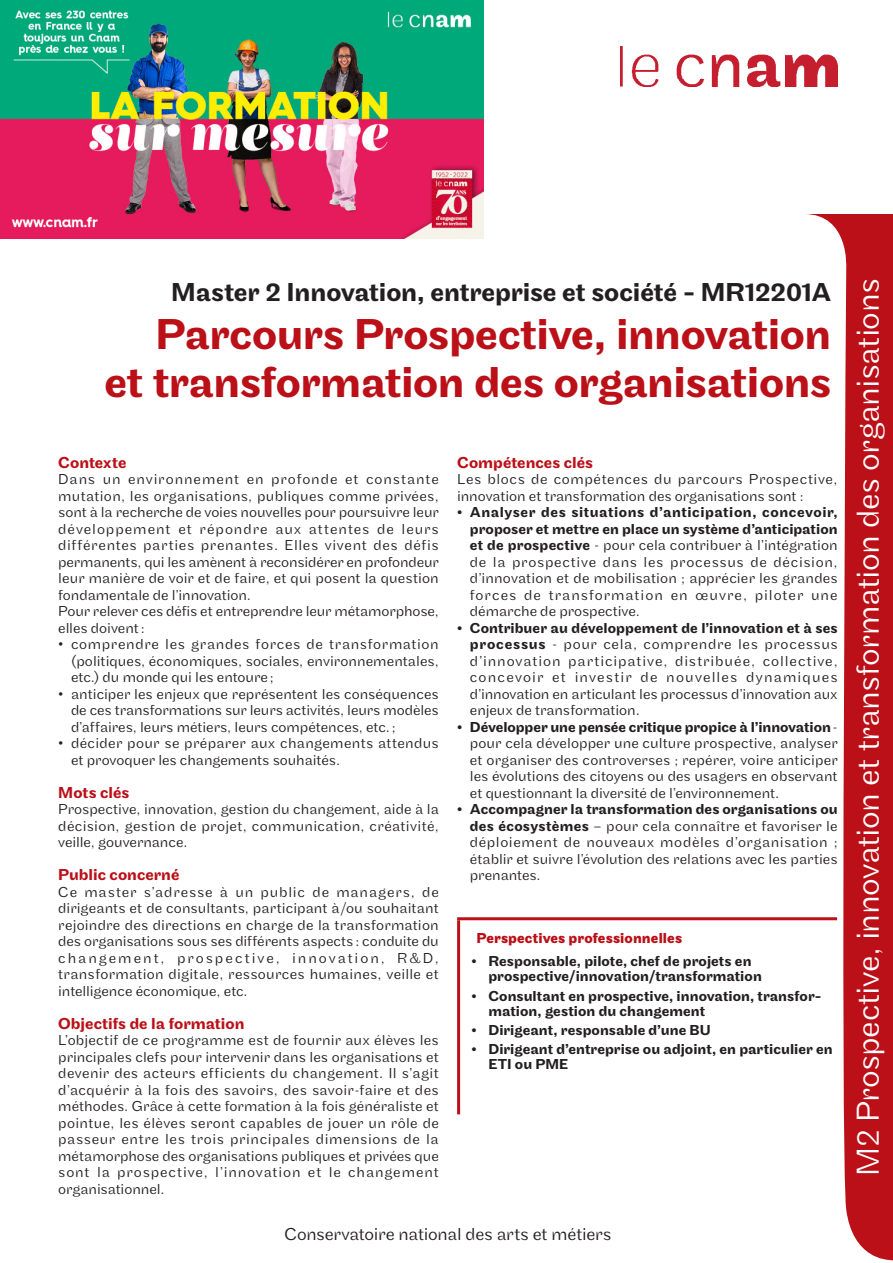
<style>
.page{position:relative;width:893px;height:1263px;background:#fff}
.page>*{position:absolute;margin:0;border:0;box-sizing:border-box;transform-origin:0 0}
.t1{font:500 45px "Maple";letter-spacing:-.01em;color:#bb1018}
.t2{font:300 33px "Maple";letter-spacing:-.015em;color:#fff}
.t3{font:500 27px "Maple";letter-spacing:-.005em;color:#231f20}
.t4{font:300 18px "Maple";letter-spacing:-.01em;color:#231f20}
.objectif{font:500 16.5px "Maple";color:#bb1018}
.Texte_courant{font:300 15px/16.5px "Maple";color:#231f20;text-align:justify}
.t5{font:500 15px/15px "Maple";color:#231f20}
.objectif-2{font:300 15px/16.5px "Maple";letter-spacing:.005em;color:#231f20}
.t6{font:700 15px "Maple";letter-spacing:.01em;color:#bb1018}
.s1{font-weight:500}
</style>
<div class="page">
<svg style="left:804px;top:214px;width:89px;height:1047px;fill:#bb1018"></svg>
<hr style="left:457px;top:920px;width:3px;height:194px;background:#bb1018">
<hr style="left:457px;top:917px;width:380px;height:3px;background:#bb1018">
<img style="left:621px;top:47px;width:217px;height:40px">
<img style="left:0;top:0;width:484px;height:239px">
<p class="t3" style="left:171px;top:276px;width:662px">Master 2 Innovation, entreprise et société - MR12201A</p>
<p class="t1" style="left:155px;top:308px;width:677px">Parcours Prospective, innovation</p>
<p class="t1" style="left:104px;top:356px;width:728px">et transformation des organisations</p>
<p class="objectif" style="left:58px;top:453px;width:70px">Contexte</p>
<p class="Texte_courant" style="left:58px;top:471px;width:382px">Dans un environnement en profonde et constante mutation, les organisations, publiques comme privées, sont à la recherche de voies nouvelles pour poursuivre leur développement et répondre aux attentes de leurs différentes parties prenantes. Elles vivent des défis permanents, qui les amènent à reconsidérer en profondeur leur manière de voir et de faire, et qui posent la question fondamentale de l’innovation.</p>
<p class="Texte_courant" style="left:58px;top:603px;width:382px">Pour relever ces défis et entreprendre leur métamorphose, elles doivent:</p>
<p class="Texte_courant" style="left:71px;top:636px;width:369px;text-indent:-13px">• comprendre les grandes forces de transformation (politiques, économiques, sociales, environnementales, etc.) du monde qui les entoure ;</p>
<p class="Texte_courant" style="left:71px;top:686px;width:369px;text-indent:-13px">• anticiper les enjeux que représentent les conséquences de ces transformations sur leurs activités, leurs modèles d’affaires, leurs métiers, leurs compétences, etc.;</p>
<p class="Texte_courant" style="left:71px;top:735px;width:369px;text-indent:-13px">• décider pour se préparer aux changements attendus et provoquer les changements souhaités.</p>
<p class="objectif" style="left:58px;top:783px;width:73px">Mots clés</p>
<p class="Texte_courant" style="left:58px;top:801px;width:382px">Prospective, innovation, gestion du changement, aide à la décision, gestion de projet, communication, créativité, veille, gouvernance.</p>
<p class="objectif" style="left:58px;top:865px;width:123px">Public concerné</p>
<p class="Texte_courant" style="left:58px;top:884px;width:382px">Ce master s’adresse à un public de managers, de dirigeants et de consultants, participant à/ou souhaitant rejoindre des directions en charge de la transformation des organisations sous ses différents aspects : conduite du changement, prospective, innovation, R&amp;D, transformation digitale, ressources humaines, veille et intelligence économique, etc.</p>
<p class="objectif" style="left:58px;top:1014px;width:188px">Objectifs de la formation</p>
<p class="Texte_courant" style="left:58px;top:1032px;width:382px">L’objectif de ce programme est de fournir aux élèves les principales clefs pour intervenir dans les organisations et devenir des acteurs efficients du changement. Il s’agit d’acquérir à la fois des savoirs, des savoir-faire et des méthodes. Grâce à cette formation à la fois généraliste et pointue, les élèves seront capables de jouer un rôle de passeur entre les trois principales dimensions de la métamorphose des organisations publiques et privées que sont la prospective, l’innovation et le changement organisationnel.</p>
<p class="t4" style="left:284px;top:1224px;width:329px">Conservatoire national des arts et métiers</p>
<p class="objectif" style="left:457px;top:453px;width:137px">Compétences clés</p>
<p class="objectif-2" style="left:457px;top:471px;width:382px">Les blocs de compétences du parcours Prospective, innovation et transformation des organisations sont :</p>
<p class="Texte_courant" style="left:470px;top:504px;width:369px;text-indent:-13px"><span class="s1">• Analyser des situations d’anticipation, concevoir, proposer et mettre en place un système d’anticipation et de prospective</span> - pour cela contribuer à l’intégration de la prospective dans les processus de décision, d’innovation et de mobilisation ; apprécier les grandes forces de transformation en œuvre, piloter une démarche de prospective.</p>
<p class="Texte_courant" style="left:470px;top:620px;width:369px;text-indent:-13px"><span class="s1">• Contribuer au développement de l’innovation et à ses processus</span> - pour cela, comprendre les processus d’innovation participative, distribuée, collective, concevoir et investir de nouvelles dynamiques d’innovation en articulant les processus d’innovation aux enjeux de transformation.</p>
<p class="Texte_courant" style="left:470px;top:719px;width:369px;text-indent:-13px"><span class="s1">• Développer une pensée critique propice à l’innovation&shy;</span>pour cela développer une culture prospective, analyser et organiser des controverses ; repérer, voire anticiper les évolutions des citoyens ou des usagers en observant et questionnant la diversité de l’environnement.</p>
<p class="Texte_courant" style="left:470px;top:801px;width:369px;text-indent:-13px"><span class="s1">• Accompagner la transformation des organisations ou des écosystèmes</span> – pour cela connaître et favoriser le déploiement de nouveaux modèles d’organisation ; établir et suivre l’évolution des relations avec les parties prenantes.</p>
<p class="t6" style="left:476px;top:929px;width:207px">Perspectives professionnelles</p>
<p class="t5" style="left:488px;top:954px;width:275px;text-indent:-17px">• Responsable, pilote, chef de projets en prospective/innovation/transformation</p>
<p class="t5" style="left:488px;top:988px;width:335px;text-indent:-17px">• Consultant en prospective, innovation, transfor&shy;mation, gestion du changement</p>
<p class="t5" style="left:471px;top:1023px;width:241px">• Dirigeant, responsable d’une BU</p>
<p class="t5" style="left:488px;top:1042px;width:346px;text-indent:-17px">• Dirigeant d’entreprise ou adjoint, en particulier en<br>ETI ou PME</p>
<p class="t2" style="left:849px;top:1176px;width:899px;rotate:-90deg">M2 Prospective, innovation et transformation des organisations</p>
</div>
